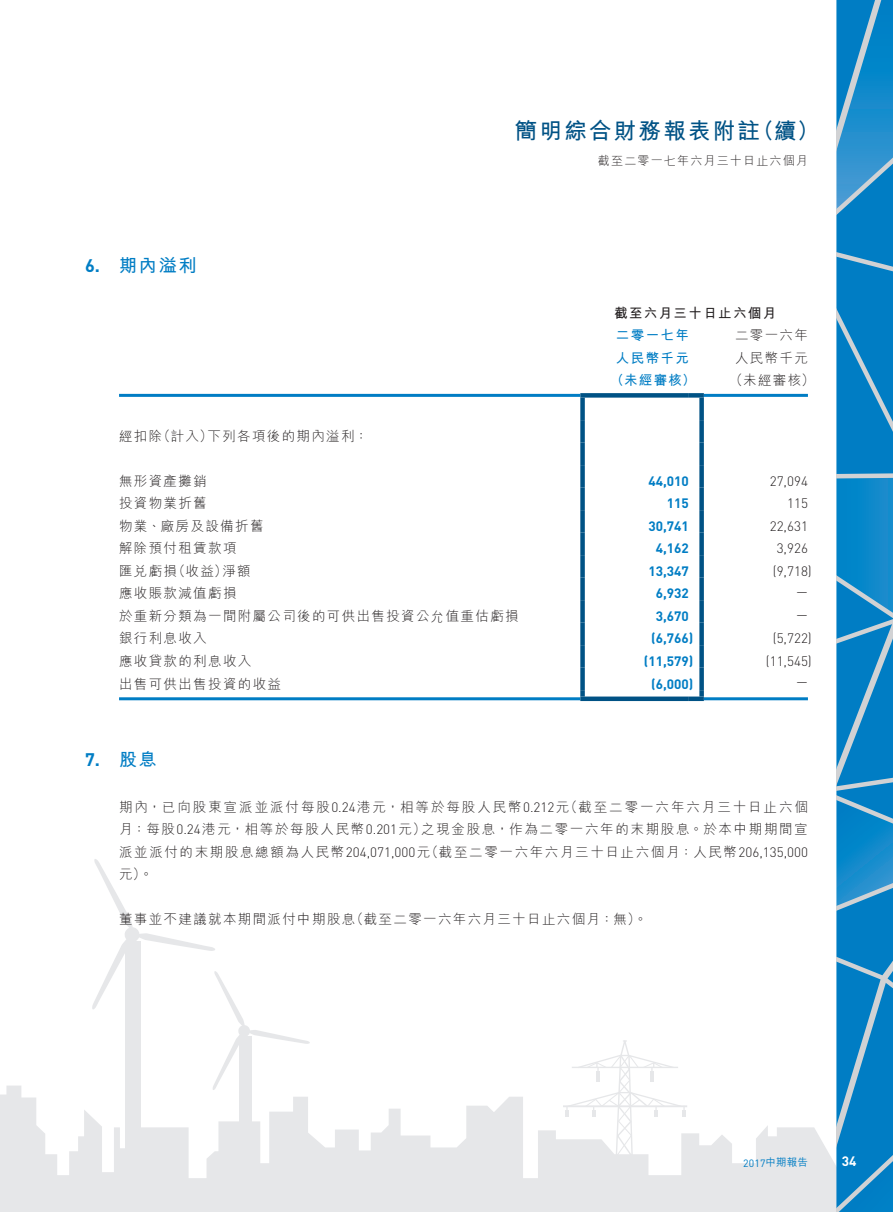
<style>
.page{position:relative;width:893px;height:1212px;background:#fff}
.page>*{position:absolute;margin:0;border:0;box-sizing:border-box;transform-origin:0 0}
.t1{font:700 22.5px "M Hei HK";letter-spacing:.1em;color:#005285}
.t2{font:700 18px "M Hei HK";letter-spacing:.1em;color:#007dc4}
.t3{font:700 18px "DIN Pro";color:#007dc4}
.t4{font:300 13.5px "M Hei HK";letter-spacing:.1em;color:#231f20}
.t5{font:300 13.5px/22.5px "M Hei HK";letter-spacing:.12em;color:#231f20}
.t6{font:300 13.5px/22.5px "M Hei HK";letter-spacing:.125em;color:#231f20}
.t7{font:700 13.5px "DIN Pro";color:#007dc4}
.t8{font:300 13.5px "DIN Pro";color:#231f20}
.t9{font:700 13.5px "M Hei HK";letter-spacing:.1em;color:#007dc4}
.t10{font:300 13.5px "M Hei HK";letter-spacing:.145em;color:#231f20}
.t11{font:700 13.5px "M Hei HK";letter-spacing:.1em;color:#231f20}
.t12{font:700 13.5px "DIN Pro";color:#fff}
.t13{font:300 12px "M Hei HK";letter-spacing:.1em;color:#231f20}
.t14{font:10.5px "DIN Pro";color:#007dc4}
.s1{font-family:"DIN Pro"}
.s2{font-family:"M Hei HK";font-weight:500}
</style>
<div class="page">
<svg style="left:0;top:1085px;width:836px;height:127px;fill:#e6e7e9"></svg>
<div style="left:126px;top:941px;width:15px;height:214px;background:#e6e7e9"></div>
<svg style="left:90px;top:859px;width:221px;height:233px"></svg>
<div style="left:239px;top:1036px;width:12px;height:169px;background:#e6e7e9"></div>
<hr style="left:563px;top:1105px;width:124px;height:2px;background:#e6e7e9">
<svg style="left:565px;top:1040px;width:121px;height:118px"></svg>
<hr style="left:119px;top:697px;width:461px;height:3px;background:#007dc4">
<hr style="left:704px;top:697px;width:104px;height:3px;background:#007dc4">
<hr style="left:119px;top:394px;width:461px;height:3px;background:#007dc4">
<hr style="left:704px;top:394px;width:104px;height:3px;background:#007dc4">
<div style="left:580px;top:393px;width:109px;height:5px;background:#005285"></div>
<div style="left:689px;top:393px;width:15px;height:5px;background:#005285"></div>
<div style="left:580px;top:398px;width:5px;height:22px;background:#005285"></div>
<div style="left:580px;top:420px;width:5px;height:23px;background:#005285"></div>
<div style="left:580px;top:443px;width:5px;height:22px;background:#005285"></div>
<div style="left:580px;top:465px;width:5px;height:23px;background:#005285"></div>
<div style="left:580px;top:488px;width:5px;height:22px;background:#005285"></div>
<div style="left:580px;top:510px;width:5px;height:23px;background:#005285"></div>
<div style="left:580px;top:533px;width:5px;height:22px;background:#005285"></div>
<div style="left:580px;top:555px;width:5px;height:23px;background:#005285"></div>
<div style="left:580px;top:578px;width:5px;height:22px;background:#005285"></div>
<div style="left:580px;top:600px;width:5px;height:23px;background:#005285"></div>
<div style="left:580px;top:623px;width:5px;height:22px;background:#005285"></div>
<div style="left:580px;top:645px;width:5px;height:23px;background:#005285"></div>
<div style="left:580px;top:668px;width:5px;height:22px;background:#005285"></div>
<svg style="left:580px;top:690px;width:5px;height:6px"></svg>
<div style="left:699px;top:398px;width:5px;height:22px;background:#005285"></div>
<div style="left:699px;top:420px;width:5px;height:23px;background:#005285"></div>
<div style="left:699px;top:443px;width:5px;height:22px;background:#005285"></div>
<div style="left:699px;top:465px;width:5px;height:23px;background:#005285"></div>
<div style="left:699px;top:488px;width:5px;height:22px;background:#005285"></div>
<div style="left:699px;top:510px;width:5px;height:23px;background:#005285"></div>
<div style="left:699px;top:533px;width:5px;height:22px;background:#005285"></div>
<div style="left:699px;top:555px;width:5px;height:23px;background:#005285"></div>
<div style="left:699px;top:578px;width:5px;height:22px;background:#005285"></div>
<div style="left:699px;top:600px;width:5px;height:23px;background:#005285"></div>
<div style="left:699px;top:623px;width:5px;height:22px;background:#005285"></div>
<div style="left:699px;top:645px;width:5px;height:23px;background:#005285"></div>
<div style="left:699px;top:668px;width:5px;height:22px;background:#005285"></div>
<svg style="left:699px;top:690px;width:5px;height:6px"></svg>
<div style="left:580px;top:696px;width:109px;height:5px;background:#005285"></div>
<div style="left:689px;top:696px;width:15px;height:5px;background:#005285"></div>
<svg style="left:836px;top:0;width:57px;height:1212px;background:#1a89c7"></svg>
<h1 class="t1" style="left:515px;top:115px;width:247px">簡明綜合財務報表附註</h1>
<p class="t13" style="left:598px;top:154px;width:212px">截至二零一七年六月三十日止六個月</p>
<h1 class="t1" style="left:752px;top:115px;width:69px">（續(</h1>
<h2 class="t3" style="left:85px;top:253px;width:16px">6.</h2>
<h2 class="t2" style="left:119px;top:252px;width:79px">期內溢利</h2>
<p class="t4" style="left:157px;top:429px;width:57px">（計入）</p>
<p class="t4" style="left:207px;top:429px;width:162px">下列各項後的期內溢利：</p>
<p class="t4" style="left:119px;top:429px;width:45px">經扣除</p>
<p class="t4" style="left:119px;top:474px;width:89px">無形資產攤銷</p>
<p class="t4" style="left:119px;top:497px;width:89px">投資物業折舊</p>
<p class="t4" style="left:119px;top:519px;width:146px">物業、廠房及設備折舊</p>
<p class="t4" style="left:119px;top:542px;width:119px">解除預付租賃款項</p>
<p class="t4" style="left:172px;top:564px;width:57px">（收益）</p>
<p class="t4" style="left:119px;top:564px;width:60px">匯兌虧損</p>
<p class="t4" style="left:222px;top:564px;width:30px">淨額</p>
<p class="t4" style="left:119px;top:587px;width:119px">應收賬款減值虧損</p>
<p class="t4" style="left:119px;top:609px;width:401px">於重新分類為一間附屬公司後的可供出售投資公允值重估虧損</p>
<p class="t4" style="left:119px;top:632px;width:89px">銀行利息收入</p>
<p class="t4" style="left:119px;top:654px;width:134px">應收貸款的利息收入</p>
<p class="t4" style="left:119px;top:677px;width:163px">出售可供出售投資的收益</p>
<p class="t11" style="left:614px;top:303px;width:163px">截至六月三十日止六個月</p>
<p class="t4" style="left:735px;top:328px;width:74px">二零一六年</p>
<p class="t9" style="left:616px;top:325px;width:74px">二零一七年</p>
<p class="t9" style="left:616px;top:348px;width:74px">人民幣千元</p>
<p class="t4" style="left:735px;top:351px;width:74px">人民幣千元</p>
<p class="t9" style="left:611px;top:370px;width:87px">（未經審核）</p>
<p class="t4" style="left:730px;top:373px;width:87px">（未經審核(</p>
<p class="t7" style="left:648px;top:472px;width:42px">44,010</p>
<p class="t8" style="left:770px;top:472px;width:40px">27,094</p>
<p class="t7" style="left:667px;top:494px;width:23px">115</p>
<p class="t8" style="left:787px;top:494px;width:22px">115</p>
<p class="t7" style="left:648px;top:517px;width:42px">30,741</p>
<p class="t8" style="left:770px;top:517px;width:40px">22,631</p>
<p class="t7" style="left:656px;top:539px;width:35px">4,162</p>
<p class="t8" style="left:777px;top:539px;width:33px">3,926</p>
<p class="t7" style="left:648px;top:562px;width:42px">13,347</p>
<p class="t8" style="left:773px;top:562px;width:40px">)9,718(</p>
<p class="t7" style="left:656px;top:584px;width:35px">6,932</p>
<p class="t8" style="left:796px;top:582px;width:13px">—</p>
<p class="t7" style="left:656px;top:607px;width:35px">3,670</p>
<p class="t8" style="left:796px;top:605px;width:13px">—</p>
<p class="t7" style="left:651px;top:629px;width:44px">)6,766(</p>
<p class="t8" style="left:773px;top:629px;width:40px">)5,722(</p>
<p class="t7" style="left:644px;top:652px;width:51px">)11,579(</p>
<p class="t8" style="left:766px;top:652px;width:47px">)11,545(</p>
<p class="t7" style="left:651px;top:674px;width:44px">)6,000(</p>
<p class="t8" style="left:796px;top:672px;width:13px">—</p>
<h2 class="t3" style="left:85px;top:747px;width:16px">7.</h2>
<h2 class="t2" style="left:119px;top:746px;width:39px">股息</h2>
<p class="t6" style="left:421px;top:795px;width:388px;text-indent:-302px">期內，已向股東宣派並派付每股<span class="s1">0.24</span>港元，相等於每股人民幣<span class="s1">0.212</span>元<br>之現金股息，作為二零一六年的末期股息。於本中期期間宣</p>
<p class="t10" style="left:564px;top:800px;width:245px">（截至二零一六年六月三十日止六個</p>
<p class="t5" style="left:425px;top:818px;width:384px;text-indent:-306px">月：每股<span class="s1">0.24</span>港元，相等於每股人民幣<span class="s1">0.201</span>元）<br>（截至二零一六年六月三十日止六個月：人民幣<span class="s1">206,135,000</span></p>
<p class="t5" style="left:119px;top:840px;width:313px">派並派付的末期股息總額為人民幣<span class="s1">204,071,000</span>元元。(</p>
<p class="t4" style="left:350px;top:912px;width:298px">（截至二零一六年六月三十日止六個月：無。(</p>
<p class="t4" style="left:119px;top:912px;width:238px">董事並不建議就本期間派付中期股息</p>
<p class="t14" style="left:743px;top:1155px;width:66px">2017<span class="s2">中期報告</span></p>
<p class="t12" style="left:842px;top:1152px;width:16px">34</p>
</div>
